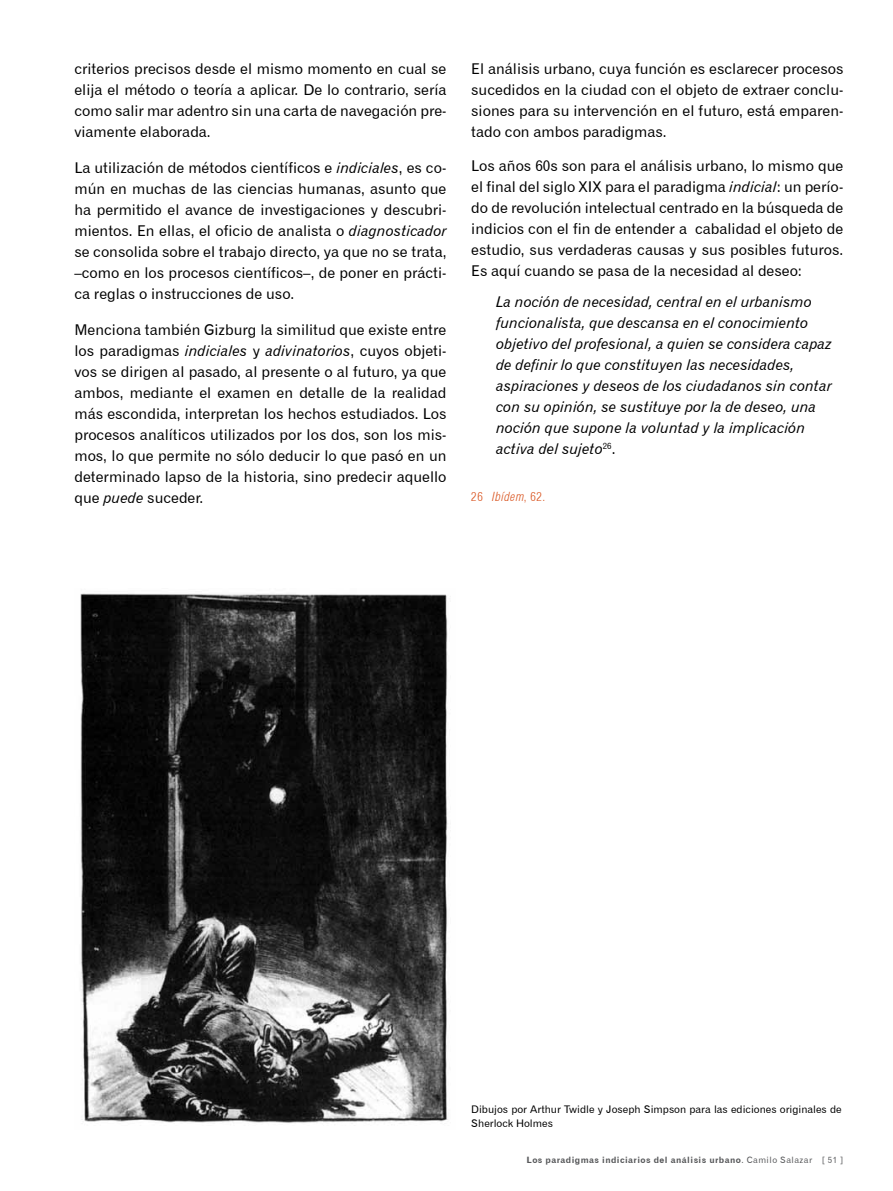
<style>
.page{position:relative;width:893px;height:1191px;background:#fff}
.page>*{position:absolute;margin:0;border:0;box-sizing:border-box;transform-origin:0 0}
.t1{font:14.88px/21px "Gothic 720 BT Roman B";color:#000;text-align:justify}
.t2{font:14.88px/21px "Gothic 720 BT Italic B";color:#000}
.t3{font:300 condensed 12.25px "Helvetica";color:#d9531e}
.t4{font:10.5px/14px "Gothic 720 BT Roman B";color:#000}
.t5{font:8.75px "Gothic 720 BT Bold B";letter-spacing:.05em;color:#58595b}
.s1{font-family:"Gothic 720 BT Italic B"}
.s2{font-family:"Gothic 720 BT Roman B"}
.s3{font-style:italic}
</style>
<div class="page">
<img style="left:80px;top:593px;width:368px;height:531px">
<p class="t1" style="left:74px;top:58px;width:374px">criterios precisos desde el mismo momento en cual se elija el método o teoría a aplicar. De lo contrario, sería como salir mar adentro sin una carta de navegación pre&shy;viamente elaborada.</p>
<p class="t1" style="left:74px;top:157px;width:374px">La utilización de métodos científicos e <span class="s1">indiciales</span>, es co&shy;mún en muchas de las ciencias humanas, asunto que ha permitido el avance de investigaciones y descubri&shy;mientos. En ellas, el oficio de analista o <span class="s1">diagnosticador </span>se consolida sobre el trabajo directo, ya que no se trata, –como en los procesos científicos–, de poner en prácti&shy;ca reglas o instrucciones de uso.</p>
<p class="t1" style="left:74px;top:319px;width:374px">Menciona también Gizburg la similitud que existe entre los paradigmas <span class="s1">indiciales</span> y <span class="s1">adivinatorios</span>, cuyos objeti&shy;vos se dirigen al pasado, al presente o al futuro, ya que ambos, mediante el examen en detalle de la realidad más escondida, interpretan los hechos estudiados. Los procesos analíticos utilizados por los dos, son los mis&shy;mos, lo que permite no sólo deducir lo que pasó en un determinado lapso de la historia, sino predecir aquello que <span class="s1">puede</span> suceder.</p>
<p class="t1" style="left:471px;top:58px;width:374px">El análisis urbano, cuya función es esclarecer procesos sucedidos en la ciudad con el objeto de extraer conclu&shy;siones para su intervención en el futuro, está emparen&shy;tado con ambos paradigmas.</p>
<p class="t1" style="left:471px;top:155px;width:374px">Los años 60s son para el análisis urbano, lo mismo que el final del siglo XIX para el paradigma <span class="s1">indicial</span>: un perío&shy;do de revolución intelectual centrado en la búsqueda de indicios con el fin de entender a cabalidad el objeto de estudio, sus verdaderas causas y sus posibles futuros.<br>Es aquí cuando se pasa de la necesidad al deseo:</p>
<p class="t2" style="left:496px;top:291px;width:338px">La noción de necesidad, central en el urbanismo funcionalista, que descansa en el conocimiento objetivo del profesional, a quien se considera capaz de definir lo que constituyen las necesidades, aspiraciones y deseos de los ciudadanos sin contar con su opinión, se sustituye por la de deseo, una noción que supone la voluntad y la implicación activa del sujeto<sup>26</sup><span class="s2">.</span></p>
<p class="t3" style="left:471px;top:489px;width:75px">26 <span class="s3">Ibídem</span>, 62.</p>
<p class="t4" style="left:471px;top:1102px;width:372px">Dibujos por Arthur Twidle y Joseph Simpson para las ediciones originales de<br>Sherlock Holmes</p>
<p class="t5" style="left:527px;top:1154px;width:318px">Los paradigmas indiciarios del análisis urbano<span class="s2">. Camilo Salazar [ 51 ]</span></p>
</div>
